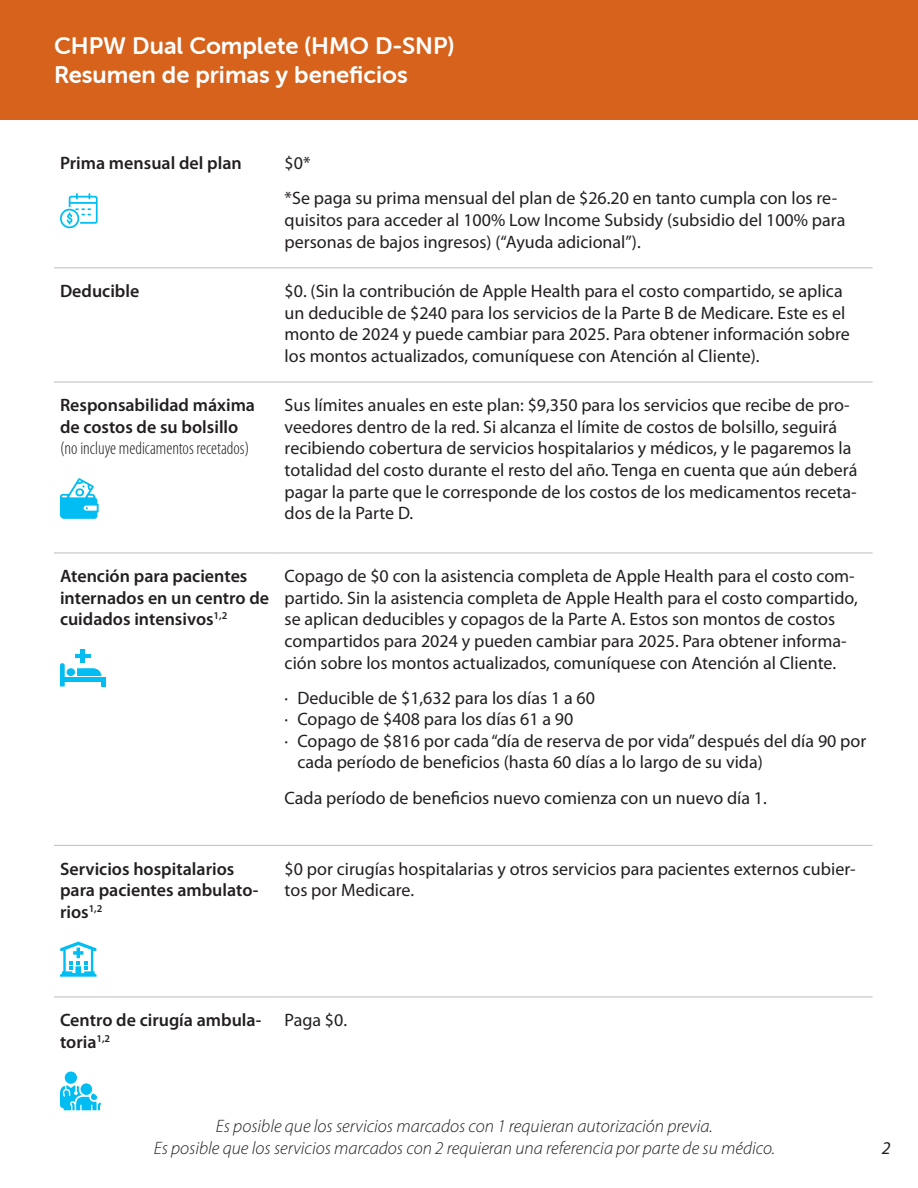
<style>
.page{position:relative;width:918px;height:1188px;background:#fff}
.page>*{position:absolute;margin:0;border:0;box-sizing:border-box;transform-origin:0 0}
.Paragraph_Style_1{font:24px/28.8px "Museo Sans Rounded 700";color:#fff}
.t1{font:18px/21.6px "Myriad Pro";color:#231f20}
.t2{font:600 18px/21.6px "Myriad Pro";color:#231f20}
.t3{font:italic 300 18px/21.6px "Myriad Pro";color:#231f20;text-align:center}
.t4{font:italic 18px "Myriad Pro";color:#231f20}
.s1{font-weight:300;font-stretch:condensed}
</style>
<div class="page">
<div style="left:0;top:0;width:918px;height:119px;background:#d6621b"></div>
<hr style="left:54px;top:267px;width:225px;height:1px;background:#bcbdc0">
<hr style="left:279px;top:267px;width:594px;height:1px;background:#bcbdc0">
<hr style="left:54px;top:382px;width:225px;height:1px;background:#bcbdc0">
<hr style="left:279px;top:382px;width:594px;height:1px;background:#bcbdc0">
<hr style="left:54px;top:553px;width:225px;height:1px;background:#bcbdc0">
<hr style="left:279px;top:553px;width:594px;height:1px;background:#bcbdc0">
<hr style="left:54px;top:845px;width:225px;height:1px;background:#bcbdc0">
<hr style="left:279px;top:845px;width:594px;height:1px;background:#bcbdc0">
<hr style="left:54px;top:997px;width:225px;height:1px;background:#bcbdc0">
<hr style="left:279px;top:997px;width:594px;height:1px;background:#bcbdc0">
<svg style="left:60px;top:193px;width:38px;height:35px"></svg>
<svg style="left:60px;top:478px;width:39px;height:41px"></svg>
<div style="left:65px;top:677px;width:41px;height:5px;background:#01bdf2"></div>
<svg style="left:60px;top:663px;width:5px;height:23px"></svg>
<svg style="left:101px;top:682px;width:5px;height:4px"></svg>
<svg style="left:77px;top:668px;width:24px;height:8px"></svg>
<div style="left:67px;top:668px;width:8px;height:8px;background:#01bdf2;border-radius:50%"></div>
<div style="left:80px;top:649px;width:5px;height:14px;background:#01bdf2"></div>
<hr style="left:75px;top:654px;width:15px;height:4px;background:#01bdf2">
<svg style="left:60px;top:942px;width:37px;height:35px"></svg>
<div style="left:65px;top:1072px;width:12px;height:12px;background:#01bdf2;border-radius:50%"></div>
<svg style="left:81px;top:1083px;width:11px;height:12px"></svg>
<svg style="left:60px;top:1085px;width:41px;height:25px"></svg>
<p class="Paragraph_Style_1" style="left:54px;top:32px;width:402px">CHPW Dual Complete (HMO D-SNP)<br>Resumen de primas y beneficios</p>
<p class="t2" style="left:60px;top:153px;width:183px">Prima mensual del plan</p>
<p class="t1" style="left:285px;top:153px;width:27px">$0*</p>
<p class="t1" style="left:285px;top:188px;width:562px">*Se paga su prima mensual del plan de $26.20 en tanto cumpla con los re&shy;quisitos para acceder al 100% Low Income Subsidy (subsidio del 100% para personas de bajos ingresos) (“Ayuda adicional”).</p>
<p class="t2" style="left:60px;top:280px;width:81px">Deducible</p>
<p class="t1" style="left:285px;top:281px;width:567px">$0. (Sin la contribución de Apple Health para el costo compartido, se aplica un deducible de $240 para los servicios de la Parte B de Medicare. Este es el monto de 2024 y puede cambiar para 2025. Para obtener información sobre los montos actualizados, comuníquese con Atención al Cliente).</p>
<p class="t2" style="left:60px;top:395px;width:197px">Responsabilidad máxima de costos de su bolsillo <span class="s1">(no incluye medicamentos recetados)</span></p>
<p class="t1" style="left:285px;top:395px;width:574px">Sus límites anuales en este plan: $9,350 para los servicios que recibe de pro&shy;veedores dentro de la red. Si alcanza el límite de costos de bolsillo, seguirá recibiendo cobertura de servicios hospitalarios y médicos, y le pagaremos la totalidad del costo durante el resto del año. Tenga en cuenta que aún deberá pagar la parte que le corresponde de los costos de los medicamentos receta&shy;dos de la Parte D.</p>
<p class="t2" style="left:60px;top:566px;width:211px">Atención para pacientes internados en un centro de cuidados intensivos<sup>1,2</sup></p>
<p class="t1" style="left:285px;top:566px;width:575px">Copago de $0 con la asistencia completa de Apple Health para el costo com&shy;partido. Sin la asistencia completa de Apple Health para el costo compartido, se aplican deducibles y copagos de la Parte A. Estos son montos de costos compartidos para 2024 y pueden cambiar para 2025. Para obtener informa&shy;ción sobre los montos actualizados, comuníquese con Atención al Cliente.</p>
<p class="t1" style="left:285px;top:687px;width:312px">· Deducible de $1,632 para los días 1 a 60</p>
<p class="t1" style="left:285px;top:709px;width:290px">· Copago de $408 para los días 61 a 90</p>
<p class="t1" style="left:297px;top:730px;width:570px;text-indent:-13px">· Copago de $816 por cada “día de reserva de por vida” después del día 90 por cada período de beneficios (hasta 60 días a lo largo de su vida)</p>
<p class="t1" style="left:285px;top:787px;width:484px">Cada período de beneficios nuevo comienza con un nuevo día 1.</p>
<p class="t2" style="left:60px;top:858px;width:200px">Servicios hospitalarios para pacientes ambulato&shy;rios<sup>1,2</sup></p>
<p class="t1" style="left:285px;top:858px;width:573px">$0 por cirugías hospitalarias y otros servicios para pacientes externos cubier&shy;tos por Medicare.</p>
<p class="t2" style="left:60px;top:1010px;width:203px">Centro de cirugía ambula&shy;toria<sup>1,2</sup></p>
<p class="t1" style="left:285px;top:1010px;width:64px">Paga $0.</p>
<p class="t3" style="left:154px;top:1116px;width:623px">Es posible que los servicios marcados con 1 requieran autorización previa.<br>Es posible que los servicios marcados con 2 requieran una referencia por parte de su médico.</p>
<p class="t4" style="left:882px;top:1138px;width:10px">2</p>
</div>
